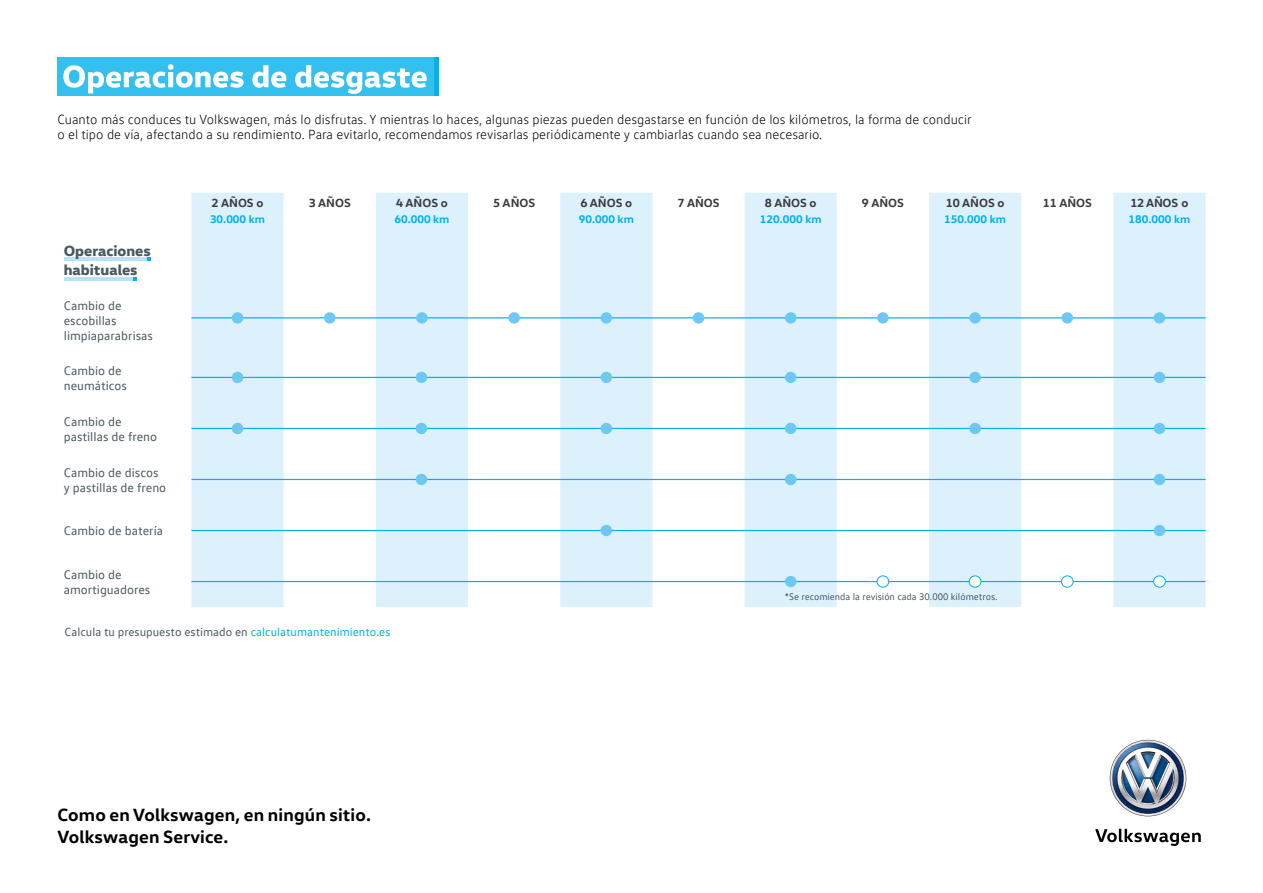
<style>
.page{position:relative;width:1263px;height:893px;background:#fff}
.page>*{position:absolute;margin:0;border:0;box-sizing:border-box;transform-origin:0 0}
.t1{font:700 18px/21.6px "VW Head";letter-spacing:.01em;color:#000}
.t2{font:800 15px/19.5px "VW Head";color:#495961}
.t3{font:300 13.5px/15px "VW Text";color:#000}
.t4{font:12.75px/15px "VW Text";color:#495961}
.t5{font:700 12px "VW Head";color:#3d3c3b}
.t6{font:12px "VW Text";color:#495961}
.t7{font:700 11.25px "VW Head";color:#00b1eb}
.t8{font:9.75px "VW Text";color:#495961}
.s1{color:#00b1eb}
</style>
<div class="page">
<hr style="left:65px;top:277px;width:72px;height:4px;background:#b7e2fa">
<svg style="left:134px;top:277px;width:3px;height:4px"></svg>
<hr style="left:65px;top:258px;width:85px;height:3px;background:#b7e2fa">
<svg style="left:191px;top:193px;width:1014px;height:414px;fill:#ddf1fd"></svg>
<hr style="left:191px;top:377px;width:1014px;height:1px;background:#00b1eb">
<hr style="left:191px;top:428px;width:1014px;height:1px;background:#00b1eb">
<hr style="left:191px;top:530px;width:1014px;height:1px;background:#00b1eb">
<hr style="left:191px;top:479px;width:1014px;height:1px;background:#00b1eb">
<div style="left:232px;top:372px;width:11px;height:11px;background:#6dc9f3;border-radius:50%"></div>
<div style="left:232px;top:423px;width:11px;height:11px;background:#6dc9f3;border-radius:50%"></div>
<div style="left:416px;top:372px;width:11px;height:11px;background:#6dc9f3;border-radius:50%"></div>
<div style="left:416px;top:423px;width:11px;height:11px;background:#6dc9f3;border-radius:50%"></div>
<div style="left:416px;top:474px;width:11px;height:11px;background:#6dc9f3;border-radius:50%"></div>
<div style="left:600px;top:372px;width:12px;height:11px;background:#6dc9f3;border-radius:50%"></div>
<div style="left:600px;top:423px;width:12px;height:11px;background:#6dc9f3;border-radius:50%"></div>
<div style="left:600px;top:525px;width:12px;height:11px;background:#6dc9f3;border-radius:50%"></div>
<div style="left:785px;top:372px;width:11px;height:11px;background:#6dc9f3;border-radius:50%"></div>
<div style="left:785px;top:423px;width:11px;height:11px;background:#6dc9f3;border-radius:50%"></div>
<div style="left:785px;top:474px;width:11px;height:11px;background:#6dc9f3;border-radius:50%"></div>
<div style="left:969px;top:372px;width:12px;height:11px;background:#6dc9f3;border-radius:50%"></div>
<div style="left:969px;top:423px;width:12px;height:11px;background:#6dc9f3;border-radius:50%"></div>
<div style="left:1154px;top:372px;width:11px;height:11px;background:#6dc9f3;border-radius:50%"></div>
<div style="left:1154px;top:423px;width:11px;height:11px;background:#6dc9f3;border-radius:50%"></div>
<div style="left:1154px;top:525px;width:11px;height:11px;background:#6dc9f3;border-radius:50%"></div>
<div style="left:1154px;top:474px;width:11px;height:11px;background:#6dc9f3;border-radius:50%"></div>
<hr style="left:191px;top:317px;width:1014px;height:1px;background:#00b1eb">
<div style="left:232px;top:312px;width:11px;height:12px;background:#6dc9f3;border-radius:50%"></div>
<div style="left:416px;top:312px;width:12px;height:12px;background:#6dc9f3;border-radius:50%"></div>
<div style="left:600px;top:312px;width:12px;height:12px;background:#6dc9f3;border-radius:50%"></div>
<div style="left:785px;top:312px;width:11px;height:12px;background:#6dc9f3;border-radius:50%"></div>
<div style="left:969px;top:312px;width:12px;height:12px;background:#6dc9f3;border-radius:50%"></div>
<div style="left:1154px;top:312px;width:11px;height:12px;background:#6dc9f3;border-radius:50%"></div>
<div style="left:1061px;top:312px;width:12px;height:12px;background:#6dc9f3;border-radius:50%"></div>
<div style="left:877px;top:312px;width:12px;height:12px;background:#6dc9f3;border-radius:50%"></div>
<div style="left:693px;top:312px;width:11px;height:12px;background:#6dc9f3;border-radius:50%"></div>
<div style="left:508px;top:312px;width:12px;height:12px;background:#6dc9f3;border-radius:50%"></div>
<div style="left:324px;top:312px;width:12px;height:12px;background:#6dc9f3;border-radius:50%"></div>
<img style="left:1109px;top:740px;width:78px;height:76px">
<svg style="left:1095px;top:829px;width:106px;height:17px"></svg>
<hr style="left:191px;top:581px;width:1014px;height:1px;background:#00b1eb">
<div style="left:785px;top:576px;width:11px;height:11px;background:#6dc9f3;border-radius:50%"></div>
<div style="left:877px;top:576px;width:12px;height:11px;background:#fff;border-radius:50%"></div>
<div style="left:877px;top:575px;width:12px;height:13px;border:1px solid #00b1eb;border-radius:50%"></div>
<div style="left:969px;top:576px;width:12px;height:11px;background:#fff;border-radius:50%"></div>
<div style="left:969px;top:575px;width:12px;height:13px;border:1px solid #00b1eb;border-radius:50%"></div>
<div style="left:1154px;top:576px;width:11px;height:11px;background:#fff;border-radius:50%"></div>
<div style="left:1153px;top:575px;width:13px;height:13px;border:1px solid #00b1eb;border-radius:50%"></div>
<div style="left:1061px;top:576px;width:12px;height:11px;background:#fff;border-radius:50%"></div>
<div style="left:1061px;top:575px;width:12px;height:13px;border:1px solid #00b1eb;border-radius:50%"></div>
<div style="left:57px;top:57px;width:382px;height:39px;background:#33c0ef"></div>
<hr style="left:435px;top:57px;width:4px;height:39px;background:#00b1eb">
<svg style="left:63px;top:64px;width:364px;height:30px"></svg>
<p class="t3" style="left:57px;top:112px;width:916px">Cuanto más conduces tu Volkswagen, más lo disfrutas. Y mientras lo haces, algunas piezas pueden desgastarse en función de los kilómetros, la forma de conducir o el tipo de vía, afectando a su rendimiento. Para evitarlo, recomendamos revisarlas periódicamente y cambiarlas cuando sea necesario.</p>
<p class="t2" style="left:64px;top:240px;width:88px">Operaciones habituales</p>
<p class="t4" style="left:64px;top:298px;width:91px">Cambio de escobillas limpiaparabrisas</p>
<p class="t4" style="left:64px;top:363px;width:65px">Cambio de neumáticos</p>
<p class="t4" style="left:64px;top:414px;width:95px">Cambio de pastillas de freno</p>
<p class="t4" style="left:64px;top:465px;width:104px">Cambio de discos y pastillas de freno</p>
<p class="t4" style="left:64px;top:523px;width:101px">Cambio de batería</p>
<p class="t4" style="left:64px;top:567px;width:88px">Cambio de amortiguadores</p>
<p class="t5" style="left:212px;top:195px;width:53px">2 AÑOS o</p>
<p class="t5" style="left:309px;top:195px;width:44px">3 AÑOS</p>
<p class="t5" style="left:396px;top:195px;width:53px">4 AÑOS o</p>
<p class="t5" style="left:493px;top:195px;width:44px">5 AÑOS</p>
<p class="t5" style="left:580px;top:195px;width:53px">6 AÑOS o</p>
<p class="t5" style="left:677px;top:195px;width:44px">7 AÑOS</p>
<p class="t5" style="left:765px;top:195px;width:53px">8 AÑOS o</p>
<p class="t5" style="left:862px;top:195px;width:44px">9 AÑOS</p>
<p class="t5" style="left:946px;top:195px;width:60px">10 AÑOS o</p>
<p class="t5" style="left:1043px;top:195px;width:51px">11 AÑOS</p>
<p class="t5" style="left:1130px;top:195px;width:60px">12 AÑOS o</p>
<p class="t7" style="left:210px;top:212px;width:57px">30.000 km</p>
<p class="t7" style="left:394px;top:212px;width:57px">60.000 km</p>
<p class="t7" style="left:579px;top:212px;width:57px">90.000 km</p>
<p class="t7" style="left:760px;top:212px;width:63px">120.000 km</p>
<p class="t7" style="left:944px;top:212px;width:63px">150.000 km</p>
<p class="t7" style="left:1129px;top:212px;width:63px">180.000 km</p>
<p class="t8" style="left:785px;top:591px;width:214px">*Se recomienda la revisión cada 30.000 kilómetros.</p>
<p class="t6" style="left:65px;top:625px;width:327px">Calcula tu presupuesto estimado en <span class="s1">calculatumantenimiento.es</span></p>
<h1 class="t1" style="left:57px;top:803px;width:315px">Como en Volkswagen, en ningún sitio.<br>Volkswagen Service.</h1>
</div>
